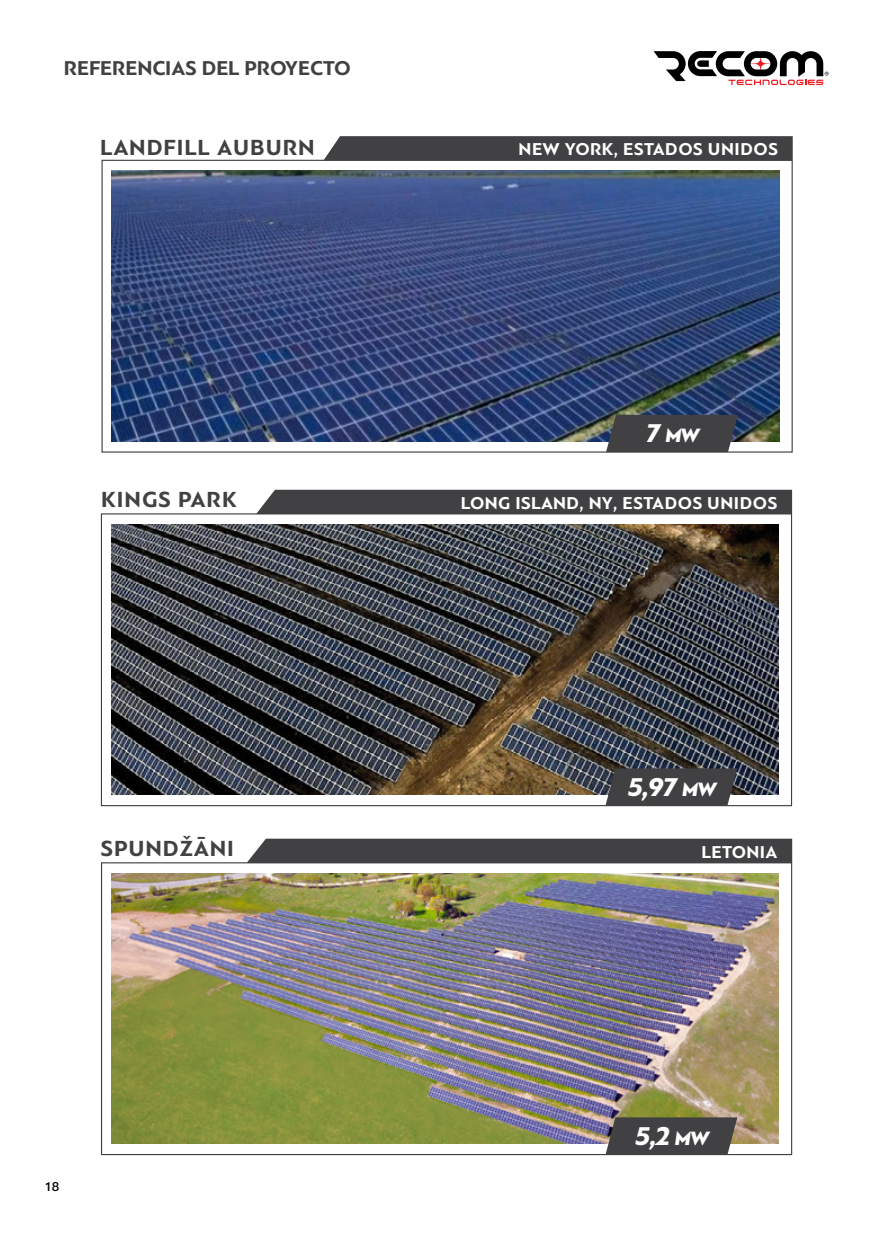
<style>
.page{position:relative;width:893px;height:1234px;background:#fff}
.page>*{position:absolute;margin:0;border:0;box-sizing:border-box;transform-origin:0 0}
.t1{font:italic 900 27px "PF Bague Sans Pro";color:#fff}
.t2{font:700 22.95px "PF Bague Sans Pro";letter-spacing:.04em;color:#414042}
.t3{font:700 21px "PF Bague Sans Pro";color:#414042}
.t4{font:italic 900 20.25px "PF Bague Sans Pro";color:#fff}
.t5{font:700 18px "PF Bague Sans Pro";letter-spacing:.02em;color:#fff}
.t6{font:500 13.5px "PF Bague Sans Pro";color:#000}
.s1{font-size:27px}
.s2{font-size:20.25px}
</style>
<div class="page">
<div style="left:323px;top:136px;width:470px;height:24px;background:#414042"></div>
<img style="left:112px;top:170px;width:667px;height:271px">
<svg style="left:606px;top:415px;width:132px;height:37px;background:#444447"></svg>
<div style="left:256px;top:489px;width:536px;height:25px;background:#414042"></div>
<img style="left:111px;top:524px;width:668px;height:270px">
<svg style="left:605px;top:768px;width:132px;height:37px;background:#454446"></svg>
<div style="left:247px;top:838px;width:545px;height:24px;background:#414042"></div>
<img style="left:111px;top:873px;width:668px;height:270px">
<svg style="left:605px;top:1117px;width:132px;height:37px;background:#4a4849"></svg>
<svg style="left:654px;top:51px;width:175px;height:34px"></svg>
<p class="t3" style="left:64px;top:55px;width:289px">REFERENCIAS DEL PROYECTO</p>
<p class="t2" style="left:100px;top:133px;width:216px">LANDFILL AUBURN</p>
<p class="t5" style="left:519px;top:138px;width:261px">NEW YORK, ESTADOS UNIDOS</p>
<p class="t4" style="left:646px;top:422px;width:56px"><span class="s1">7</span> MW</p>
<p class="t2" style="left:101px;top:485px;width:137px">KINGS PARK</p>
<p class="t5" style="left:461px;top:492px;width:318px">LONG ISLAND, NY, ESTADOS UNIDOS</p>
<h1 class="t1" style="left:628px;top:769px;width:90px">5,97 <span class="s2">MW</span></h1>
<p class="t2" style="left:101px;top:834px;width:135px">SPUNDŽĀNI</p>
<p class="t5" style="left:701px;top:840px;width:78px">LETONIA</p>
<p class="t6" style="left:44px;top:1178px;width:17px">18</p>
<h1 class="t1" style="left:635px;top:1118px;width:76px">5,2 <span class="s2">MW</span></h1>
</div>
